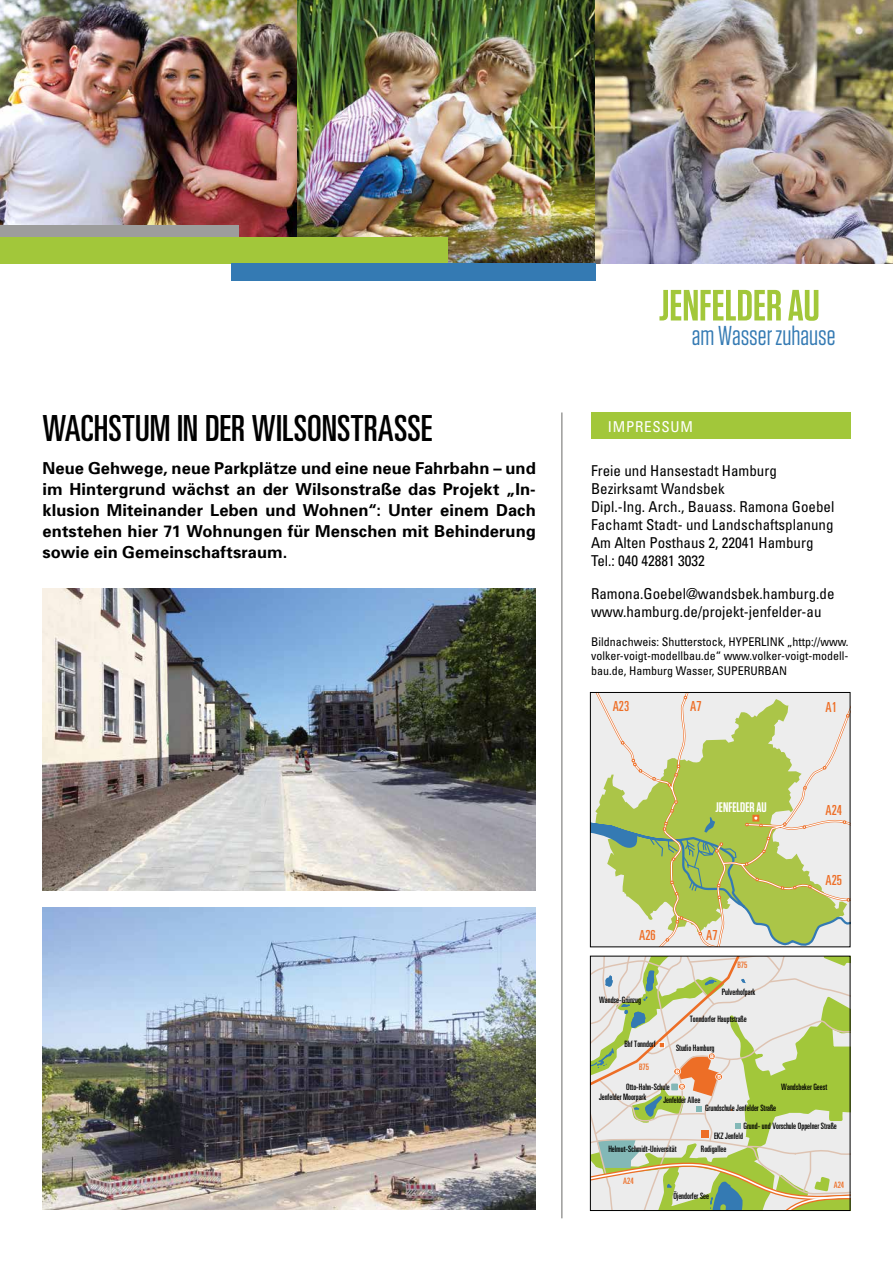
<style>
.page{position:relative;width:893px;height:1263px;background:#fff}
.page>*{position:absolute;margin:0;border:0;box-sizing:border-box;transform-origin:0 0}
.t1{font:ultra-condensed 36px "Univers";color:#000}
.t2{font:27.3px "Tungsten";color:#347ab3}
.t3{font:700 16.5px/21px "Univers";letter-spacing:.005em;color:#000;text-align:justify}
.t4{font:condensed 15px/18px "Univers";color:#000}
.t5{font:condensed 15px "Univers";letter-spacing:.05em;color:#fff}
.t6{font:ultra-condensed 13.8px "Univers";color:#ed6e26}
.t7{font:600 13.8px "Tungsten";color:#fff}
.t8{font:condensed 12px/14.4px "Univers";color:#000;text-align:justify}
.t9{font:ultra-condensed 8.85px "Univers";color:#000}
.t10{font:ultra-condensed 8.85px "Univers";color:#ed6e26}
</style>
<div class="page">
<img style="left:0;top:0;width:298px;height:237px">
<img style="left:298px;top:0;width:595px;height:264px">
<div style="left:0;top:225px;width:239px;height:12px;background:#9d9d9c"></div>
<div style="left:0;top:237px;width:447px;height:27px;background:#a2c73a"></div>
<div style="left:231px;top:264px;width:364px;height:17px;background:#347ab3"></div>
<svg style="left:659px;top:290px;width:159px;height:31px"></svg>
<svg style="left:592px;top:958px;width:256px;height:251px;background:#d3d9b4"></svg>
<div style="left:590px;top:956px;width:260px;height:255px;border:1px solid #000"></div>
<hr style="left:561px;top:412px;width:2px;height:806px;background:#9b9b9a">
<div style="left:591px;top:412px;width:259px;height:27px;background:#a2c73a"></div>
<svg style="left:592px;top:694px;width:256px;height:251px;background:#cad59d"></svg>
<div style="left:590px;top:692px;width:260px;height:255px;border:1px solid #000"></div>
<img style="left:43px;top:589px;width:493px;height:301px">
<img style="left:43px;top:908px;width:493px;height:302px">
<h1 class="t1" style="left:43px;top:407px;width:391px">WACHSTUM IN DER WILSONSTRASSE</h1>
<p class="t3" style="left:43px;top:457px;width:495px">Neue Gehwege, neue Parkplätze und eine neue Fahrbahn – und im Hintergrund wächst an der Wilsonstraße das Projekt „In&shy;klusion Miteinander Leben und Wohnen“: Unter einem Dach entstehen hier 71 Wohnungen für Menschen mit Behinderung sowie ein Gemeinschaftsraum.</p>
<h2 class="t2" style="left:692px;top:321px;width:145px">am Wasser zuhause</h2>
<h3 class="t5" style="left:608px;top:417px;width:87px">IMPRESSUM</h3>
<h3 class="t4" style="left:591px;top:461px;width:245px">Freie und Hansestadt Hamburg<br>Bezirksamt Wandsbek<br>Dipl.-Ing. Arch., Bauass. Ramona Goebel<br>Fachamt Stadt- und Landschaftsplanung<br>Am Alten Posthaus 2, 22041 Hamburg<br>Tel.: 040 42881 3032</h3>
<h3 class="t4" style="left:591px;top:584px;width:245px">Ramona.Goebel@wandsbek.hamburg.de www.hamburg.de/projekt-jenfelder-au</h3>
<h3 class="t8" style="left:591px;top:634px;width:259px">Bildnachweis: Shutterstock, HYPERLINK „http://www. volker-voigt-modellbau.de“ www.volker-voigt-modell&shy;bau.de, Hamburg Wasser, SUPERURBAN</h3>
<h3 class="t6" style="left:613px;top:699px;width:18px">A23</h3>
<h3 class="t6" style="left:690px;top:699px;width:13px">A7</h3>
<h3 class="t6" style="left:826px;top:699px;width:13px">A1</h3>
<h3 class="t7" style="left:716px;top:799px;width:53px">JENFELDER AU</h3>
<h3 class="t6" style="left:826px;top:802px;width:18px">A24</h3>
<h3 class="t6" style="left:639px;top:927px;width:18px">A26</h3>
<p class="t9" style="left:599px;top:995px;width:43px">Wandse-Grünzug</p>
<p class="t9" style="left:624px;top:1039px;width:33px">Bhf Tonndorf</p>
<p class="t10" style="left:639px;top:1061px;width:11px">B75</p>
<h3 class="t6" style="left:706px;top:927px;width:13px">A7</h3>
<p class="t10" style="left:737px;top:960px;width:11px">B75</p>
<p class="t9" style="left:722px;top:987px;width:35px">Pulverhofpark</p>
<p class="t9" style="left:690px;top:1014px;width:58px">Tonndorfer Hauptstraße</p>
<p class="t9" style="left:676px;top:1043px;width:40px">Studio Hamburg</p>
<p class="t9" style="left:626px;top:1082px;width:45px">Otto-Hahn-Schule</p>
<p class="t9" style="left:599px;top:1092px;width:49px">Jenfelder Moorpark</p>
<p class="t9" style="left:663px;top:1094px;width:38px">Jenfelder Allee</p>
<h3 class="t6" style="left:826px;top:872px;width:18px">A25</h3>
<p class="t9" style="left:781px;top:1082px;width:47px">Wandsbeker Geest</p>
<p class="t9" style="left:705px;top:1103px;width:73px">Grundschule Jenfelder Straße</p>
<p class="t9" style="left:744px;top:1120px;width:95px">Grund- und Vorschule Oppelner Straße</p>
<p class="t9" style="left:608px;top:1143px;width:70px">Helmut-Schmidt-Universität</p>
<p class="t10" style="left:623px;top:1176px;width:12px">A24</p>
<p class="t9" style="left:714px;top:1131px;width:30px">EKZ Jenfeld</p>
<p class="t9" style="left:701px;top:1143px;width:27px">Rodigallee</p>
<p class="t9" style="left:673px;top:1191px;width:37px">Öjendorfer See</p>
<p class="t10" style="left:834px;top:1179px;width:12px">A24</p>
</div>
